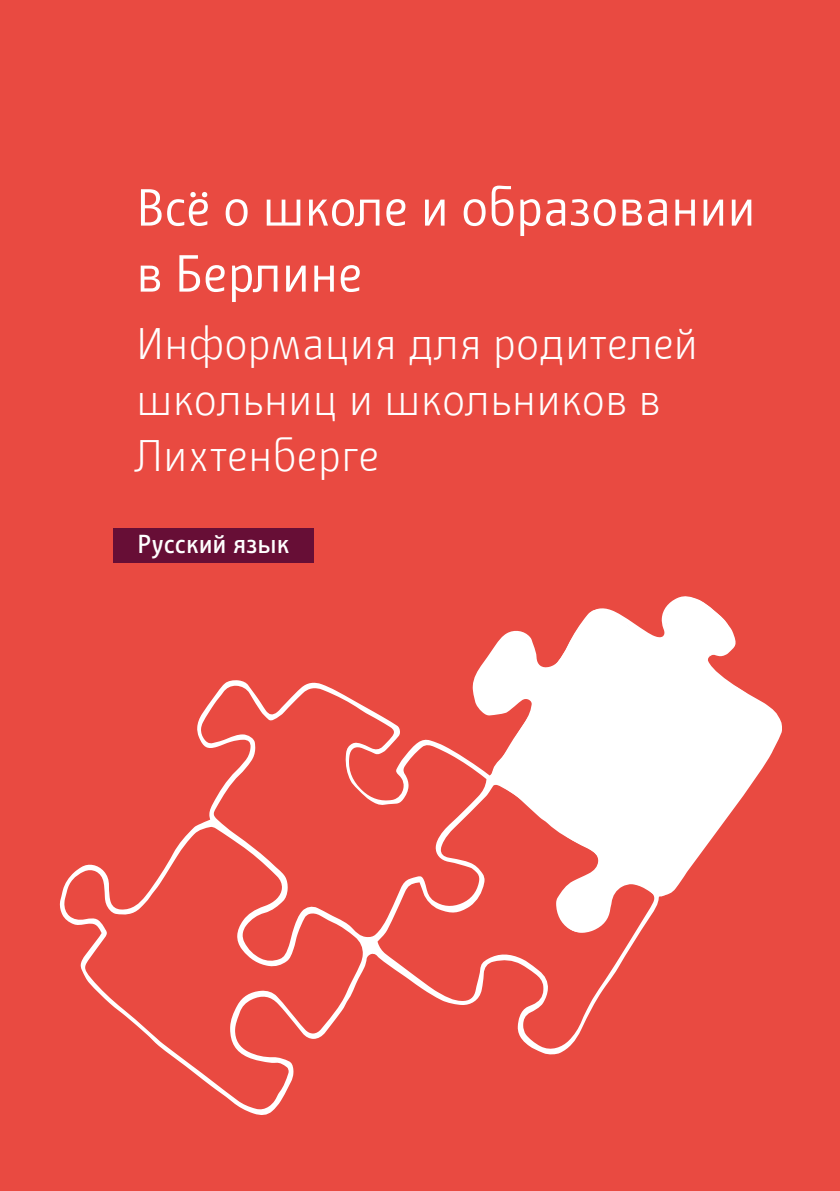
<style>
.page{position:relative;width:840px;height:1191px;background:#fff}
.page>*{position:absolute;margin:0;border:0;box-sizing:border-box;transform-origin:0 0}
.t1{font:52px/66px "BMF Change";letter-spacing:-.005em;color:#fff}
.t2{font:300 44px/56px "BMF Change";color:#fff}
.t3{font:500 26px "BMF Change";color:#fff}
</style>
<div class="page">
<div style="left:0;top:0;width:839px;height:1191px;background:#e94a41"></div>
<div style="left:113px;top:529px;width:201px;height:34px;background:#670e36"></div>
<svg style="left:59px;top:680px;width:722px;height:434px"></svg>
<svg style="left:474px;top:596px;width:305px;height:339px;fill:#fff"></svg>
<p class="t1" style="left:136px;top:175px;width:620px">Всё о школе и образовании в Берлине</p>
<p class="t2" style="left:136px;top:316px;width:563px">Информация для родителей школьниц и школьников в<br>Лихтенберге</p>
<p class="t3" style="left:137px;top:526px;width:153px">Русский язык</p>
</div>
